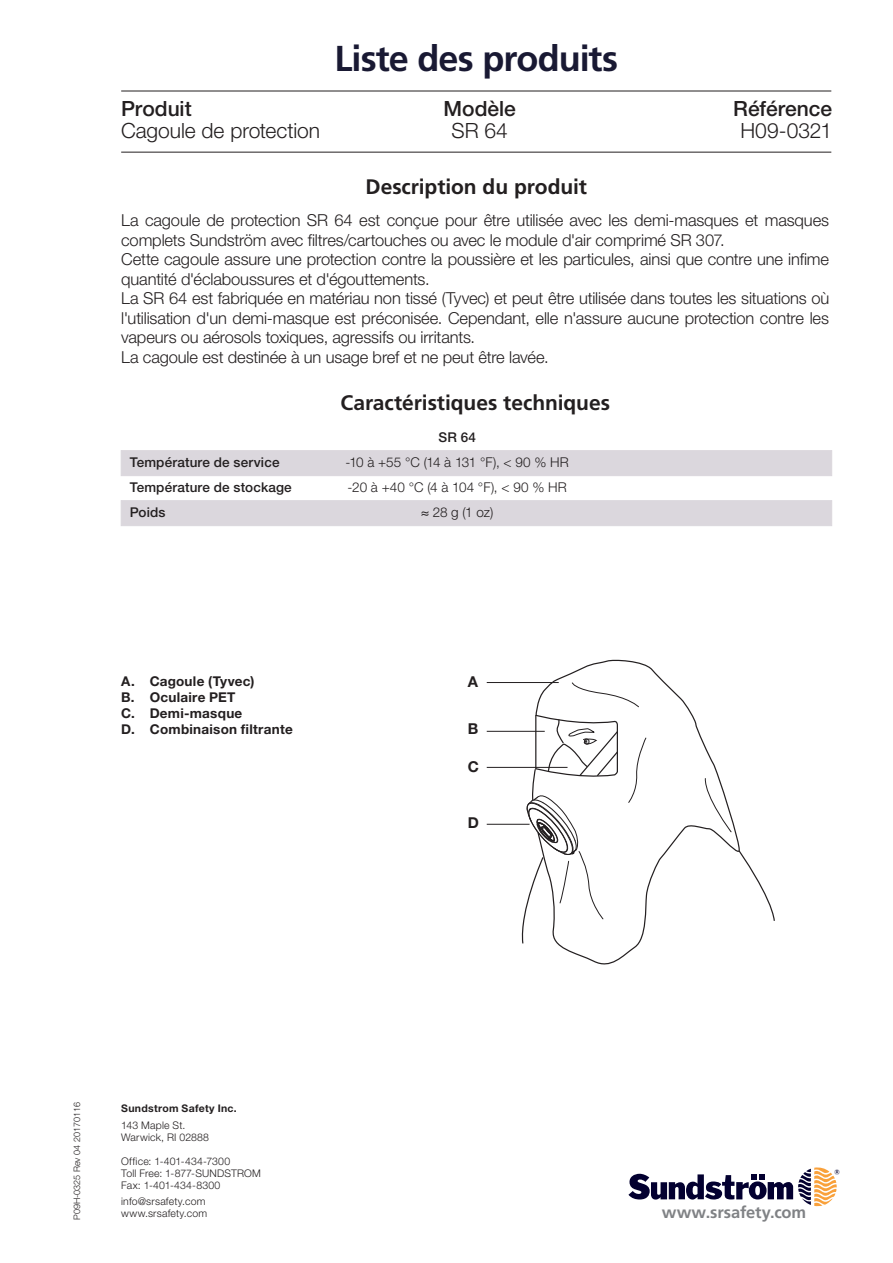
<style>
.page{position:relative;width:893px;height:1263px;background:#fff}
.page>*{position:absolute;margin:0;border:0;box-sizing:border-box;transform-origin:0 0}
.t1{font:700 36px "Frutiger LT Pro";letter-spacing:-.025em;color:#191933}
.t2{font:700 21px "Frutiger LT Pro";letter-spacing:-.005em;color:#231f20}
.Designation_rad_2{font:300 21px "Helvetica Neue LT Pro";letter-spacing:-.005em;color:#231f20}
.Designation{font:500 21px "Helvetica Neue LT Pro";color:#231f20}
.Bröd{font:300 16.5px/19.5px "Helvetica Neue LT Pro";letter-spacing:-.01em;color:#231f20}
.t3{font:700 16.5px "Frutiger LT Pro";letter-spacing:-.005em;color:#808285}
.t4{font:700 15px "Helvetica Neue LT Std";color:#231f20}
.Detaljer{font:700 13.5px "Helvetica Neue LT Std";letter-spacing:.02em;color:#231f20}
.Tabell{font:500 13.5px "Helvetica Neue LT Pro";letter-spacing:.01em;color:#231f20}
.Tabell-2{font:300 13.5px "Helvetica Neue LT Pro";letter-spacing:-.005em;color:#231f20}
.Tabell-3{font:300 13.5px "Helvetica Neue LT Pro";letter-spacing:-.035em;color:#231f20}
.t5{font:300 10.5px/12px "Helvetica Neue LT Pro";letter-spacing:.02em;color:#231f20}
.t6{font:700 10.5px "Helvetica Neue LT Std";letter-spacing:.03em;color:#231f20}
.t7{font:300 9px "Helvetica Neue LT Pro";color:#231f20}
</style>
<div class="page">
<svg style="left:628px;top:1167px;width:211px;height:39px"></svg>
<svg style="left:552px;top:659px;width:188px;height:306px"></svg>
<svg style="left:738px;top:850px;width:37px;height:72px"></svg>
<svg style="left:519px;top:682px;width:213px;height:263px"></svg>
<hr style="left:121px;top:152px;width:710px;height:1px;background:#231f20">
<hr style="left:121px;top:91px;width:710px;height:1px;background:#231f20">
<div style="left:121px;top:451px;width:711px;height:25px;background:#dbd7dd"></div>
<div style="left:121px;top:501px;width:711px;height:25px;background:#dbd7dd"></div>
<hr style="left:487px;top:682px;width:72px;height:1px;background:#231f20">
<hr style="left:487px;top:731px;width:58px;height:1px;background:#231f20">
<hr style="left:487px;top:767px;width:80px;height:1px;background:#231f20">
<hr style="left:487px;top:824px;width:43px;height:1px;background:#231f20">
<p class="t1" style="left:334px;top:37px;width:285px">Liste des produits</p>
<p class="Designation" style="left:121px;top:96px;width:72px">Produit</p>
<p class="Designation" style="left:444px;top:96px;width:74px">Modèle</p>
<p class="Designation" style="left:733px;top:96px;width:100px">Référence</p>
<p class="Designation_rad_2" style="left:121px;top:118px;width:200px">Cagoule de protection</p>
<p class="Designation_rad_2" style="left:452px;top:118px;width:58px">SR 64</p>
<p class="Designation_rad_2" style="left:740px;top:118px;width:93px">H09-0321</p>
<p class="t2" style="left:365px;top:175px;width:223px">Description du produit</p>
<p class="Bröd" style="left:121px;top:210px;width:709px">La cagoule de protection SR 64 est conçue pour être utilisée avec les demi-masques et masques complets Sundström avec filtres/cartouches ou avec le module d'air comprimé SR 307.</p>
<p class="Bröd" style="left:121px;top:249px;width:709px">Cette cagoule assure une protection contre la poussière et les particules, ainsi que contre une infime quantité d'éclaboussures et d'égouttements.</p>
<p class="Bröd" style="left:121px;top:288px;width:709px;text-align:justify">La SR 64 est fabriquée en matériau non tissé (Tyvec) et peut être utilisée dans toutes les situations où l'utilisation d'un demi-masque est préconisée. Cependant, elle n'assure aucune protection contre les vapeurs ou aérosols toxiques, agressifs ou irritants.</p>
<p class="Bröd" style="left:121px;top:347px;width:429px">La cagoule est destinée à un usage bref et ne peut être lavée.</p>
<p class="t2" style="left:341px;top:390px;width:271px">Caractéristiques techniques</p>
<p class="Tabell" style="left:438px;top:429px;width:39px">SR 64</p>
<p class="Tabell" style="left:130px;top:454px;width:151px">Température de service</p>
<p class="Tabell-3" style="left:345px;top:454px;width:225px">-10 à +55 °C (14 à 131 °F), &lt; 90 % HR</p>
<p class="Tabell" style="left:130px;top:479px;width:164px">Température de stockage</p>
<p class="Tabell-2" style="left:348px;top:479px;width:221px">-20 à +40 °C (4 à 104 °F), &lt; 90 % HR</p>
<p class="Tabell" style="left:130px;top:504px;width:37px">Poids</p>
<p class="Tabell-2" style="left:421px;top:504px;width:74px">≈ 28 g (1 oz)</p>
<p class="Detaljer" style="left:121px;top:673px;width:135px">A. Cagoule (Tyvec)</p>
<p class="Detaljer" style="left:121px;top:689px;width:116px">B. Oculaire PET</p>
<p class="Detaljer" style="left:121px;top:705px;width:123px">C. Demi-masque</p>
<p class="Detaljer" style="left:121px;top:721px;width:173px">D. Combinaison filtrante</p>
<p class="t4" style="left:468px;top:672px;width:12px">A</p>
<p class="t4" style="left:468px;top:719px;width:12px">B</p>
<p class="t4" style="left:468px;top:757px;width:13px">C</p>
<p class="t4" style="left:468px;top:814px;width:13px">D</p>
<p class="t7" style="left:72px;top:1220px;width:119px;rotate:-90deg">P09H-0325 Rev 04 20170116</p>
<p class="t6" style="left:121px;top:1102px;width:117px">Sundstrom Safety Inc.</p>
<p class="t5" style="left:121px;top:1119px;width:89px">143 Maple St.<br>Warwick, RI 02888</p>
<p class="t5" style="left:121px;top:1155px;width:141px">Office: 1-401-434-7300<br>Toll Free: 1-877-SUNDSTROM<br>Fax: 1-401-434-8300</p>
<p class="t5" style="left:121px;top:1195px;width:88px">info@srsafety.com www.srsafety.com</p>
<p class="t3" style="left:662px;top:1202px;width:146px">www.srsafety.com</p>
</div>
